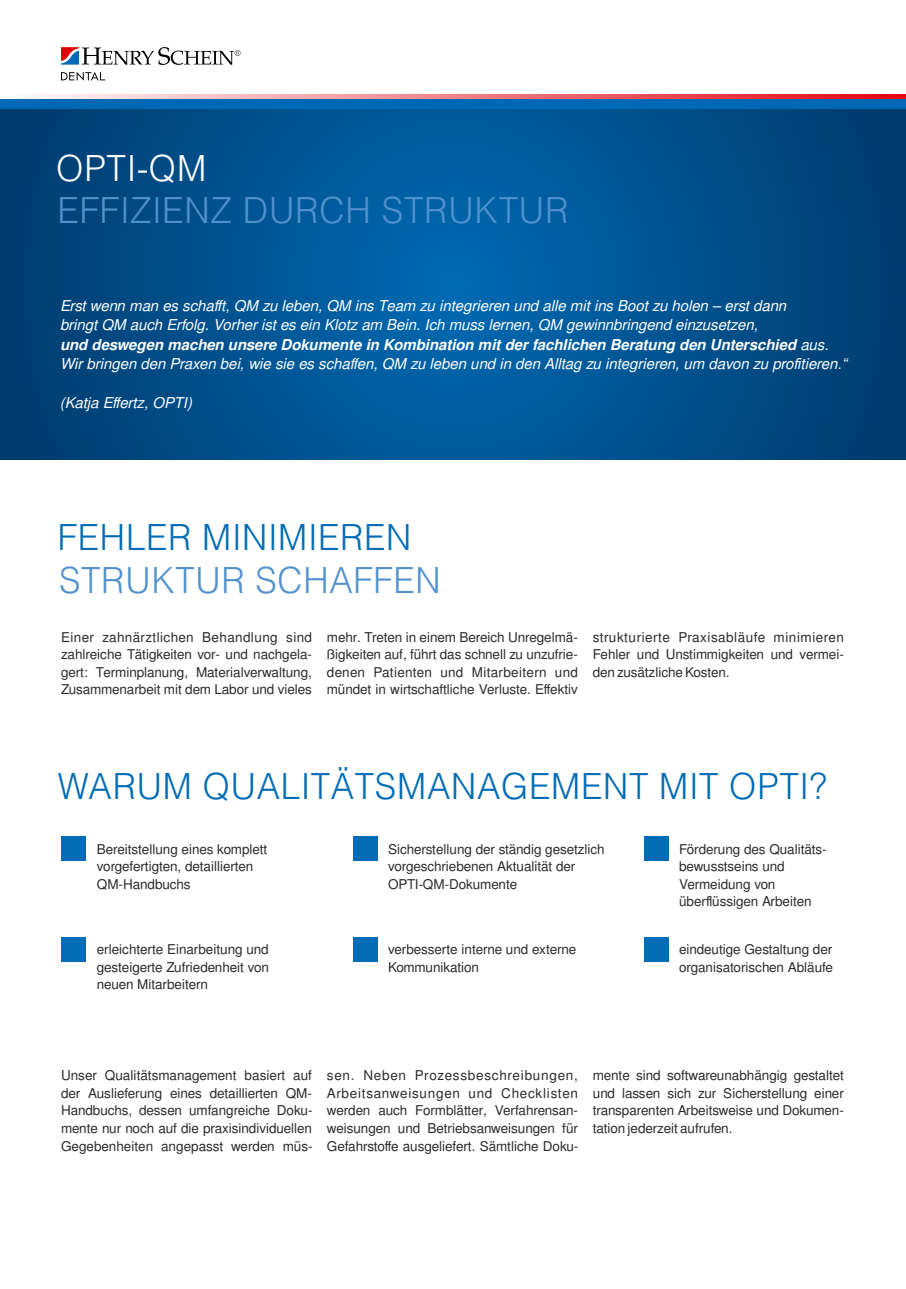
<style>
.page{position:relative;width:906px;height:1289px;background:#fff}
.page>*{position:absolute;margin:0;border:0;box-sizing:border-box;transform-origin:0 0}
.t1{font:300 36px "Helvetica";color:#006cb5}
.t2{font:300 36px "Helvetica";color:#5291cd}
.t3{font:300 36px "Helvetica";color:#fefefe}
.t4{font:italic 15px/19.5px "Free Sans";color:#fefefe}
.t5{font:13.5px/17.5px "Free Sans";color:#2b2a29;text-align:justify}
.s1{font-weight:700}
</style>
<div class="page">
<svg style="left:0;top:109px;width:906px;height:350px;background:#00508c"></svg>
<svg style="left:40px;top:94px;width:866px;height:5px;background:#f07c82"></svg>
<div style="left:0;top:99px;width:906px;height:10px;background:#0068b4"></div>
<svg style="left:61px;top:47px;width:179px;height:18px"></svg>
<svg style="left:61px;top:72px;width:44px;height:9px"></svg>
<div style="left:61px;top:836px;width:25px;height:25px;background:#006cb5"></div>
<div style="left:61px;top:937px;width:25px;height:25px;background:#006cb5"></div>
<div style="left:352px;top:836px;width:25px;height:25px;background:#006cb5"></div>
<div style="left:352px;top:937px;width:25px;height:25px;background:#006cb5"></div>
<div style="left:643px;top:836px;width:25px;height:25px;background:#006cb5"></div>
<div style="left:643px;top:937px;width:25px;height:25px;background:#006cb5"></div>
<h1 class="t3" style="left:56px;top:153px;width:153px">OPTI-QM</h1>
<h1 class="t2" style="left:58px;top:196px;width:513px">EFFIZIENZ DURCH STRUKTUR</h1>
<p class="t4" style="left:60px;top:296px;width:788px">Erst wenn man es schafft, QM zu leben, QM ins Team zu integrieren und alle mit ins Boot zu holen – erst dann<br>bringt QM auch Erfolg. Vorher ist es ein Klotz am Bein. Ich muss lernen, QM gewinnbringend einzusetzen,<br><span class="s1">und deswegen machen unsere Dokumente in Kombination mit der fachlichen Beratung den Unterschied</span> aus.<br>Wir bringen den Praxen bei, wie sie es schaffen, QM zu leben und in den Alltag zu integrieren, um davon zu profitieren.“</p>
<p class="t4" style="left:60px;top:394px;width:134px">(Katja Effertz, OPTI)</p>
<h1 class="t1" style="left:58px;top:523px;width:356px">FEHLER MINIMIEREN</h1>
<h1 class="t2" style="left:59px;top:565px;width:384px">STRUKTUR SCHAFFEN</h1>
<p class="t5" style="left:61px;top:629px;width:252px">Einer zahnärztlichen Behandlung sind zahlreiche Tätigkeiten vor- und nachgela&shy;gert: Terminplanung, Materialverwaltung, Zusammenarbeit mit dem Labor und vieles</p>
<p class="t5" style="left:327px;top:629px;width:252px">mehr. Treten in einem Bereich Unregelmä&shy;ßigkeiten auf, führt das schnell zu unzufrie&shy;denen Patienten und Mitarbeitern und mündet in wirtschaftliche Verluste. Effektiv</p>
<p class="t5" style="left:593px;top:629px;width:252px">strukturierte Praxisabläufe minimieren Fehler und Unstimmigkeiten und vermei&shy;den zusätzliche Kosten.</p>
<h1 class="t1" style="left:58px;top:772px;width:771px">WARUM QUALITÄTSMANAGEMENT MIT OPTI?</h1>
<p class="t5" style="left:97px;top:840px;width:172px;text-align:left">Bereitstellung eines komplett vorgefertigten, detaillierten<br>QM-Handbuchs</p>
<p class="t5" style="left:97px;top:941px;width:174px">erleichterte Einarbeitung und gesteigerte Zufriedenheit von neuen Mitarbeitern</p>
<p class="t5" style="left:388px;top:840px;width:218px;text-align:left">Sicherstellung der ständig gesetzlich vorgeschriebenen Aktualität der<br>OPTI-QM-Dokumente</p>
<p class="t5" style="left:388px;top:941px;width:190px">verbesserte interne und externe<br>Kommunikation</p>
<p class="t5" style="left:679px;top:840px;width:149px;text-align:left">Förderung des Qualitäts&shy;bewusstseins und<br>Vermeidung von überflüssigen Arbeiten</p>
<p class="t5" style="left:679px;top:941px;width:155px">eindeutige Gestaltung der organisatorischen Abläufe</p>
<p class="t5" style="left:61px;top:1067px;width:253px">Unser Qualitätsmanagement basiert auf der Auslieferung eines detaillierten QM-Handbuchs, dessen umfangreiche Doku&shy;mente nur noch auf die praxisindividuellen Gegebenheiten angepasst werden müs-</p>
<p class="t5" style="left:327px;top:1067px;width:253px">sen. Neben Prozessbeschreibungen, Arbeitsanweisungen und Checklisten werden auch Formblätter, Verfahrensan&shy;weisungen und Betriebsanweisungen für Gefahrstoffe ausgeliefert. Sämtliche Doku-</p>
<p class="t5" style="left:593px;top:1067px;width:252px">mente sind softwareunabhängig gestaltet und lassen sich zur Sicherstellung einer transparenten Arbeitsweise und Dokumen&shy;tation jederzeit aufrufen.</p>
</div>
